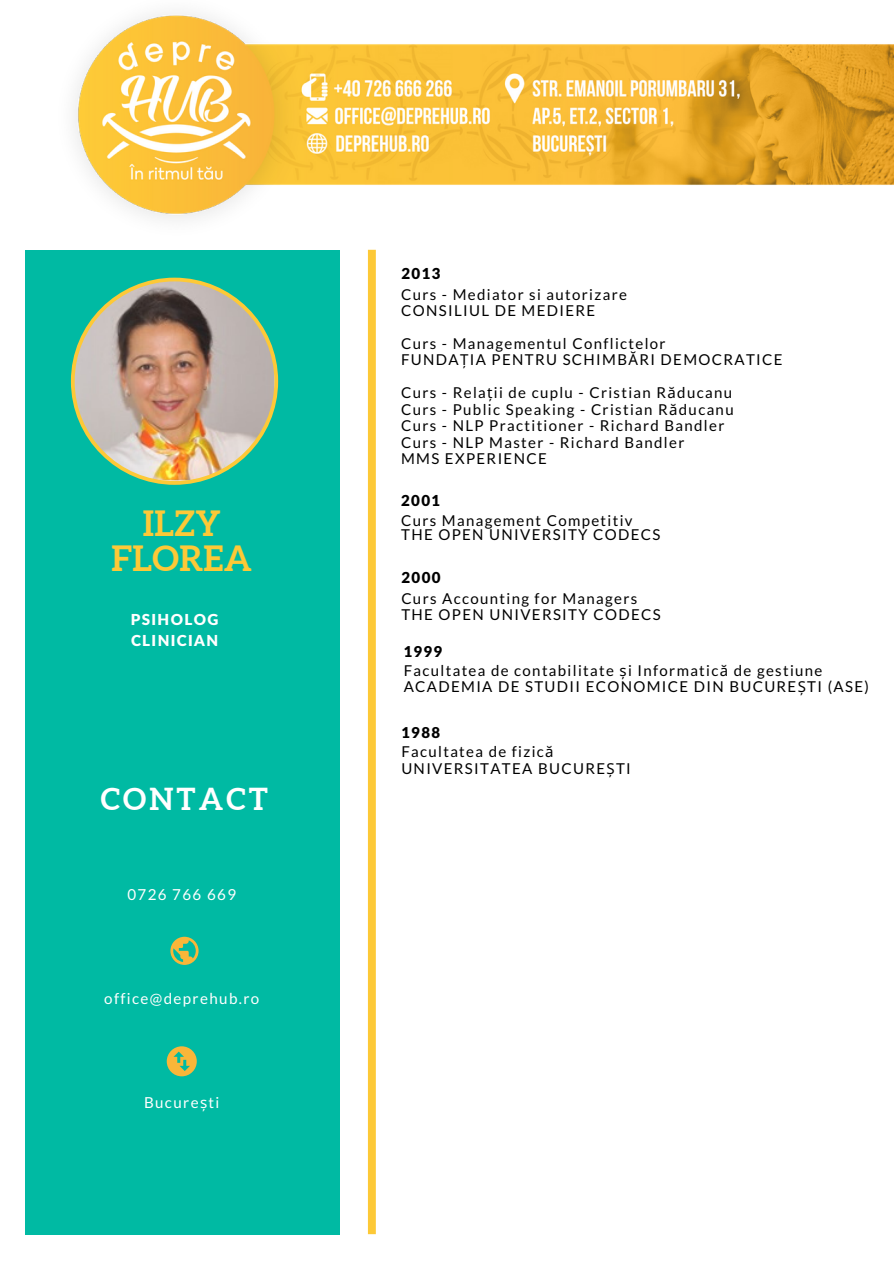
<style>
.page{position:relative;width:894px;height:1264px;background:#fff}
.page>*{position:absolute;margin:0;border:0;box-sizing:border-box;transform-origin:0 0}
.t1{font:700 34.8px/35.4px "Aleo";letter-spacing:.01em;color:#fdc937;text-align:center}
.t2{font:700 30.3px "Aleo";letter-spacing:.1em;color:#fff}
.t3{font:15.15px "Lato";letter-spacing:.09em;color:#fff}
.t4{font:900 15.15px/20.9px "Lato Latin";letter-spacing:.09em;color:#fff}
.t5{font:900 15.15px "Lato Latin";letter-spacing:.09em;color:#000}
.t6{font:15px/16.5px "Lato";letter-spacing:.09em;color:#000}
.t7{font:900 15px "Lato Latin";letter-spacing:.09em;color:#000}
.s1{font-family:"Noto Sans"}
</style>
<div class="page">
<div style="left:25px;top:250px;width:314px;height:984px;background:#00baa3"></div>
<svg style="left:368px;top:250px;width:8px;height:984px;background:#fdca3a"></svg>
<svg style="left:170px;top:936px;width:28px;height:28px"></svg>
<svg style="left:167px;top:1046px;width:30px;height:30px"></svg>
<img style="left:74px;top:13px;width:819px;height:206px">
<img style="left:71px;top:278px;width:207px;height:207px">
<h1 class="t1" style="left:111px;top:505px;width:142px">ILZY<br>FLOREA</h1>
<p class="t4" style="left:131px;top:609px;width:89px">PSIHOLOG<br>CLINICIAN</p>
<h2 class="t2" style="left:101px;top:781px;width:168px">CONTACT</h2>
<p class="t3" style="left:127px;top:884px;width:110px">0726 766 669</p>
<p class="t3" style="left:104px;top:988px;width:156px">office@deprehub.ro</p>
<p class="t3" style="left:144px;top:1092px;width:77px">Bucure<span class="s1">ș</span>ti</p>
<p class="t5" style="left:401px;top:264px;width:41px">2013</p>
<p class="t6" style="left:401px;top:285px;width:227px">Curs - Mediator si autorizare<br>CONSILIUL DE MEDIERE</p>
<p class="t6" style="left:401px;top:335px;width:383px">Curs - Managementul Conflictelor<br>FUNDA<span class="s1">Ț</span>IA PENTRU SCHIMB<span class="s1">Ă</span>RI DEMOCRATICE</p>
<p class="t6" style="left:401px;top:384px;width:334px">Curs - Rela<span class="s1">ț</span>ii de cuplu - Cristian R<span class="s1">ă</span>ducanu Curs - Public Speaking - Cristian R<span class="s1">ă</span>ducanu Curs - NLP Practitioner - Richard Bandler Curs - NLP Master - Richard Bandler<br>MMS EXPERIENCE</p>
<p class="t5" style="left:401px;top:491px;width:41px">2001</p>
<p class="t6" style="left:401px;top:513px;width:261px;line-height:14.2px">Curs Management Competitiv<br>THE OPEN UNIVERSITY CODECS</p>
<p class="t5" style="left:401px;top:568px;width:41px">2000</p>
<p class="t6" style="left:401px;top:589px;width:261px">Curs Accounting for Managers<br>THE OPEN UNIVERSITY CODECS</p>
<p class="t7" style="left:403px;top:641px;width:40px">1999</p>
<p class="t6" style="left:403px;top:662px;width:466px">Facultatea de contabilitate <span class="s1">ș</span>i Informatic<span class="s1">ă</span> de gestiune<br>ACADEMIA DE STUDII ECONOMICE DIN BUCURE<span class="s1">Ș</span>TI (ASE)</p>
<p class="t7" style="left:401px;top:723px;width:40px">1988</p>
<p class="t6" style="left:401px;top:743px;width:231px">Facultatea de fizic<span class="s1">ă<br></span>UNIVERSITATEA BUCURE<span class="s1">Ș</span>TI</p>
</div>
